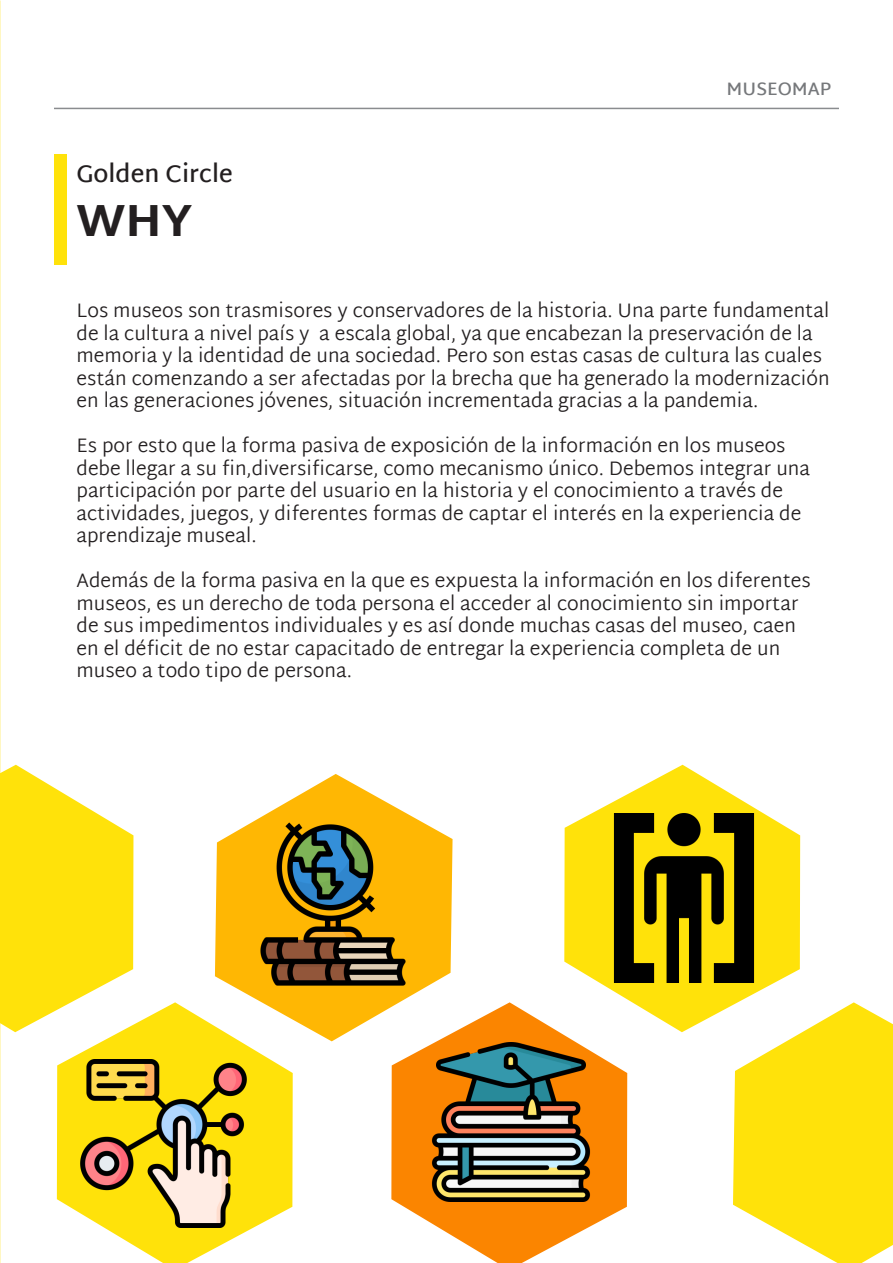
<style>
.page{position:relative;width:893px;height:1263px;background:#fff}
.page>*{position:absolute;margin:0;border:0;box-sizing:border-box;transform-origin:0 0}
.t1{font:800 45px "Martel Sans";color:#231f20}
.t2{font:600 24px "Martel Sans";color:#231f20}
.t3{font:300 19.5px/22.5px "Martel Sans";color:#231f20}
.t4{font:600 18px "Martel Sans";color:#76787b}
</style>
<div class="page">
<hr style="left:54px;top:108px;width:785px;height:1px;background:#8a8c8f">
<div style="left:54px;top:154px;width:13px;height:111px;background:#ffe20a"></div>
<svg style="left:0;top:765px;width:133px;height:267px"></svg>
<svg style="left:733px;top:1002px;width:160px;height:261px"></svg>
<svg style="left:57px;top:1002px;width:236px;height:261px;fill:#ffe20a"></svg>
<img style="left:79px;top:1059px;width:168px;height:168px">
<svg style="left:215px;top:774px;width:238px;height:267px;fill:#ffb703"></svg>
<img style="left:247px;top:819px;width:171px;height:171px">
<svg style="left:391px;top:1002px;width:236px;height:261px;fill:#fb8500"></svg>
<img style="left:432px;top:1043px;width:158px;height:159px">
<svg style="left:564px;top:765px;width:236px;height:267px;fill:#ffe20a"></svg>
<img style="left:599px;top:813px;width:170px;height:169px">
<p class="t2" style="left:77px;top:159px;width:158px">Golden Circle</p>
<p class="t1" style="left:77px;top:194px;width:118px">WHY</p>
<p class="t4" style="left:727px;top:78px;width:106px">MUSEOMAP</p>
<p class="t3" style="left:77px;top:300px;width:754px">Los museos son trasmisores y conservadores de la historia. Una parte fundamental de la cultura a nivel país y a escala global, ya que encabezan la preservación de la</p>
<p class="t3" style="left:77px;top:345px;width:755px">memoria y la identidad de una sociedad. Pero son estas casas de cultura las cuales están comenzando a ser afectadas por la brecha que ha generado la modernización en las generaciones jóvenes, situación incrementada gracias a la pandemia.</p>
<p class="t3" style="left:77px;top:435px;width:711px">Es por esto que la forma pasiva de exposición de la información en los museos</p>
<p class="t3" style="left:77px;top:458px;width:735px">debe llegar a su fin,diversificarse, como mecanismo único. Debemos integrar una</p>
<p class="t3" style="left:77px;top:480px;width:708px">participación por parte del usuario en la historia y el conocimiento a través de</p>
<p class="t3" style="left:77px;top:503px;width:726px">actividades, juegos, y diferentes formas de captar el interés en la experiencia de aprendizaje museal.</p>
<p class="t3" style="left:77px;top:570px;width:736px">Además de la forma pasiva en la que es expuesta la información en los diferentes</p>
<p class="t3" style="left:77px;top:593px;width:724px">museos, es un derecho de toda persona el acceder al conocimiento sin importar</p>
<p class="t3" style="left:77px;top:615px;width:721px">de sus impedimentos individuales y es así donde muchas casas del museo, caen</p>
<p class="t3" style="left:77px;top:638px;width:705px">en el déficit de no estar capacitado de entregar la experiencia completa de un</p>
<p class="t3" style="left:77px;top:660px;width:277px">museo a todo tipo de persona.</p>
</div>
